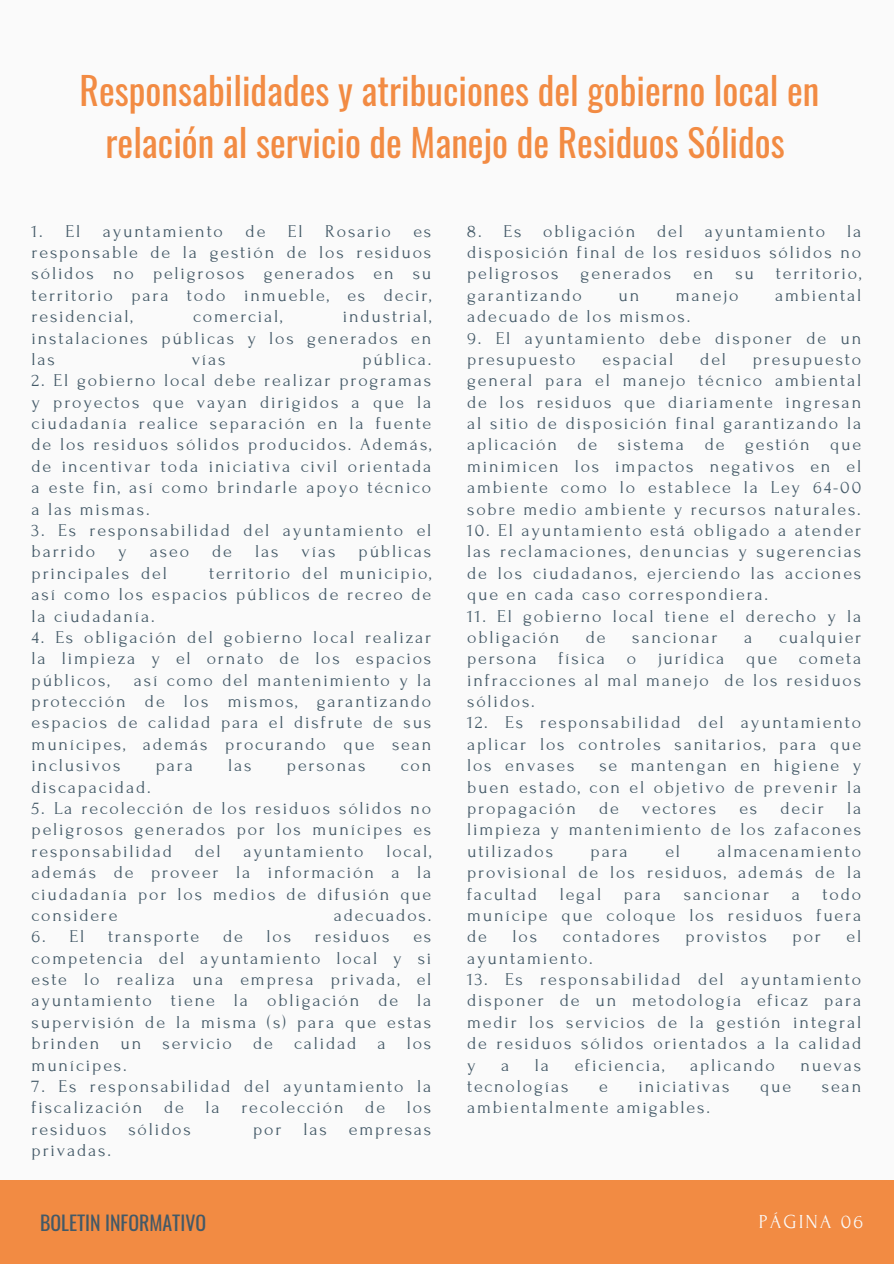
<style>
.page{position:relative;width:894px;height:1264px;background:#fff}
.page>*{position:absolute;margin:0;border:0;box-sizing:border-box;transform-origin:0 0}
.t1{font:37.5px/51.8px "Oswald";color:#f28b43;text-align:center}
.t2{font:19.8px "Oswald";color:#435967}
.t3{font:19.8px "Forum";letter-spacing:.1em;color:#fafafa}
.t4{font:18px/21.3px "Forum";letter-spacing:.1em;color:#435967;text-align:justify}
</style>
<div class="page">
<div style="left:0;top:0;width:893px;height:1263px;background:#fafafa"></div>
<div style="left:0;top:1180px;width:893px;height:83px;background:#f28b43"></div>
<h2 class="t1" style="left:80px;top:63px;width:741px">Responsabilidades y atribuciones del gobierno local en relación al servicio de Manejo de Residuos Sólidos</h2>
<p class="t4" style="left:32px;top:220px;width:50px">1. El</p>
<p class="t4" style="left:103px;top:220px;width:122px">ayuntamiento</p>
<p class="t4" style="left:245px;top:220px;width:21px">de</p>
<p class="t4" style="left:288px;top:220px;width:16px">El</p>
<p class="t4" style="left:325px;top:220px;width:67px">Rosario</p>
<p class="t4" style="left:32px;top:220px;width:401px;text-indent:382px">es responsable de la gestión de los residuos sólidos no peligrosos generados en su territorio para todo inmueble, es decir, residencial,</p>
<p class="t4" style="left:32px;top:306px;width:401px;text-indent:311px">industrial, instalaciones públicas y los generados en las</p>
<p class="t4" style="left:193px;top:306px;width:91px">comercial,</p>
<p class="t4" style="left:192px;top:349px;width:35px">vías</p>
<p class="t4" style="left:362px;top:349px;width:70px">pública.</p>
<p class="t4" style="left:32px;top:370px;width:401px">2. El gobierno local debe realizar programas y proyectos que vayan dirigidos a que la ciudadanía realice separación en la fuente de los residuos sólidos producidos. Además, de incentivar toda iniciativa civil orientada a este fin, así como brindarle apoyo técnico a las mismas.</p>
<p class="t4" style="left:32px;top:520px;width:401px">3. Es responsabilidad del ayuntamiento el barrido</p>
<p class="t4" style="left:118px;top:541px;width:10px">y</p>
<p class="t4" style="left:150px;top:541px;width:41px">aseo</p>
<p class="t4" style="left:212px;top:541px;width:21px">de</p>
<p class="t4" style="left:255px;top:541px;width:25px">las</p>
<p class="t4" style="left:301px;top:541px;width:35px">vías</p>
<p class="t4" style="left:358px;top:541px;width:74px">públicas</p>
<p class="t4" style="left:32px;top:562px;width:137px">principales del</p>
<p class="t4" style="left:32px;top:562px;width:401px;text-indent:177px">territorio del municipio, así como los espacios públicos de recreo de la ciudadanía.</p>
<p class="t4" style="left:32px;top:626px;width:401px">4. Es obligación del gobierno local realizar la limpieza y el ornato de los espacios públicos,</p>
<p class="t4" style="left:32px;top:669px;width:401px;text-indent:102px">así como del mantenimiento y la protección de los mismos, garantizando espacios de calidad para el disfrute de sus munícipes, además procurando que sean inclusivos</p>
<p class="t4" style="left:156px;top:755px;width:39px">para</p>
<p class="t4" style="left:228px;top:755px;width:25px">las</p>
<p class="t4" style="left:287px;top:755px;width:80px">personas</p>
<p class="t4" style="left:401px;top:755px;width:32px">con</p>
<p class="t4" style="left:32px;top:776px;width:120px">discapacidad.</p>
<p class="t4" style="left:32px;top:797px;width:401px">5. La recolección de los residuos sólidos no peligrosos generados por los munícipes es responsabilidad</p>
<p class="t4" style="left:32px;top:840px;width:401px;text-indent:354px">local, además de proveer la información a la ciudadanía por los medios de difusión que considere</p>
<p class="t4" style="left:195px;top:840px;width:27px">del</p>
<p class="t4" style="left:243px;top:840px;width:122px">ayuntamiento</p>
<p class="t4" style="left:333px;top:904px;width:99px">adecuados.</p>
<p class="t4" style="left:32px;top:926px;width:54px">6. El</p>
<p class="t4" style="left:108px;top:926px;width:93px">transporte</p>
<p class="t4" style="left:223px;top:926px;width:21px">de</p>
<p class="t4" style="left:266px;top:926px;width:26px">los</p>
<p class="t4" style="left:315px;top:926px;width:76px">residuos</p>
<p class="t4" style="left:32px;top:926px;width:401px;text-indent:382px">es competencia del ayuntamiento local y si este lo realiza una empresa privada, el ayuntamiento tiene la obligación de la supervisión de la misma (s) para que estas brinden un servicio de calidad a los munícipes.</p>
<p class="t4" style="left:32px;top:1075px;width:401px">7. Es responsabilidad del ayuntamiento la fiscalización de la recolección de los residuos sólidos</p>
<p class="t4" style="left:253px;top:1118px;width:180px">por las empresas</p>
<p class="t4" style="left:32px;top:1139px;width:81px">privadas.</p>
<p class="t4" style="left:467px;top:220px;width:395px">8. Es obligación del ayuntamiento la disposición final de los residuos sólidos no peligrosos generados en su territorio, garantizando</p>
<p class="t4" style="left:618px;top:284px;width:22px">un</p>
<p class="t4" style="left:675px;top:284px;width:64px">manejo</p>
<p class="t4" style="left:774px;top:284px;width:88px">ambiental</p>
<p class="t4" style="left:467px;top:306px;width:225px">adecuado de los mismos.</p>
<p class="t4" style="left:467px;top:327px;width:395px">9. El ayuntamiento debe disponer de un presupuesto</p>
<p class="t4" style="left:602px;top:349px;width:72px">espacial</p>
<p class="t4" style="left:700px;top:349px;width:27px">del</p>
<p class="t4" style="left:467px;top:349px;width:395px;text-indent:286px">presupuesto general para el manejo técnico ambiental de los residuos que diariamente ingresan al sitio de disposición final garantizando la aplicación de sistema de gestión que minimicen los impactos negativos en el ambiente como lo establece la Ley 64-00 sobre medio ambiente y recursos naturales.</p>
<p class="t4" style="left:467px;top:520px;width:395px">10. El ayuntamiento está obligado a atender las reclamaciones, denuncias y sugerencias de los ciudadanos, ejerciendo las acciones que en cada caso correspondiera.</p>
<p class="t4" style="left:467px;top:605px;width:395px">11. El gobierno local tiene el derecho y la obligación</p>
<p class="t4" style="left:467px;top:626px;width:395px;text-indent:312px">cualquier persona física o jurídica que cometa infracciones al mal manejo de los residuos sólidos.</p>
<p class="t4" style="left:467px;top:712px;width:395px">12. Es responsabilidad del ayuntamiento aplicar los controles sanitarios, para que los envases</p>
<p class="t4" style="left:585px;top:626px;width:21px">de</p>
<p class="t4" style="left:632px;top:626px;width:87px">sancionar</p>
<p class="t4" style="left:744px;top:626px;width:10px">a</p>
<p class="t4" style="left:467px;top:755px;width:395px;text-indent:132px">se mantengan en higiene y buen estado, con el objetivo de prevenir la propagación</p>
<p class="t4" style="left:467px;top:797px;width:395px;text-indent:380px">la limpieza y mantenimiento de los zafacones utilizados</p>
<p class="t4" style="left:599px;top:797px;width:21px">de</p>
<p class="t4" style="left:641px;top:797px;width:76px">vectores</p>
<p class="t4" style="left:739px;top:797px;width:19px">es</p>
<p class="t4" style="left:780px;top:797px;width:45px">decir</p>
<p class="t4" style="left:467px;top:840px;width:395px;text-indent:250px">almacenamiento provisional de los residuos, además de la facultad</p>
<p class="t4" style="left:590px;top:840px;width:39px">para</p>
<p class="t4" style="left:665px;top:840px;width:16px">el</p>
<p class="t4" style="left:467px;top:883px;width:395px;text-indent:355px">todo munícipe que coloque los residuos fuera de</p>
<p class="t4" style="left:559px;top:883px;width:43px">legal</p>
<p class="t4" style="left:623px;top:883px;width:39px">para</p>
<p class="t4" style="left:683px;top:883px;width:87px">sancionar</p>
<p class="t4" style="left:791px;top:883px;width:10px">a</p>
<p class="t4" style="left:512px;top:926px;width:26px">los</p>
<p class="t4" style="left:562px;top:926px;width:99px">contadores</p>
<p class="t4" style="left:685px;top:926px;width:83px">provistos</p>
<p class="t4" style="left:792px;top:926px;width:30px">por</p>
<p class="t4" style="left:846px;top:926px;width:16px">el</p>
<p class="t4" style="left:467px;top:947px;width:127px">ayuntamiento.</p>
<p class="t4" style="left:467px;top:968px;width:395px">13. Es responsabilidad del ayuntamiento disponer de un metodología eficaz para medir los servicios de la gestión integral de residuos sólidos orientados a la calidad y</p>
<p class="t4" style="left:501px;top:1054px;width:10px">a</p>
<p class="t4" style="left:535px;top:1054px;width:16px">la</p>
<p class="t4" style="left:574px;top:1054px;width:91px">eficiencia,</p>
<p class="t4" style="left:689px;top:1054px;width:86px">aplicando</p>
<p class="t4" style="left:800px;top:1054px;width:62px">nuevas</p>
<p class="t4" style="left:467px;top:1075px;width:103px">tecnologías</p>
<p class="t4" style="left:599px;top:1075px;width:10px">e</p>
<p class="t4" style="left:638px;top:1075px;width:92px">iniciativas</p>
<p class="t4" style="left:760px;top:1075px;width:33px">que</p>
<p class="t4" style="left:821px;top:1075px;width:41px">sean</p>
<p class="t4" style="left:467px;top:1097px;width:244px">ambientalmente amigables.</p>
<h1 class="t2" style="left:40px;top:1207px;width:167px">BOLETIN INFORMATIVO</h1>
<p class="t3" style="left:758px;top:1211px;width:106px">PÁGINA 06</p>
</div>
